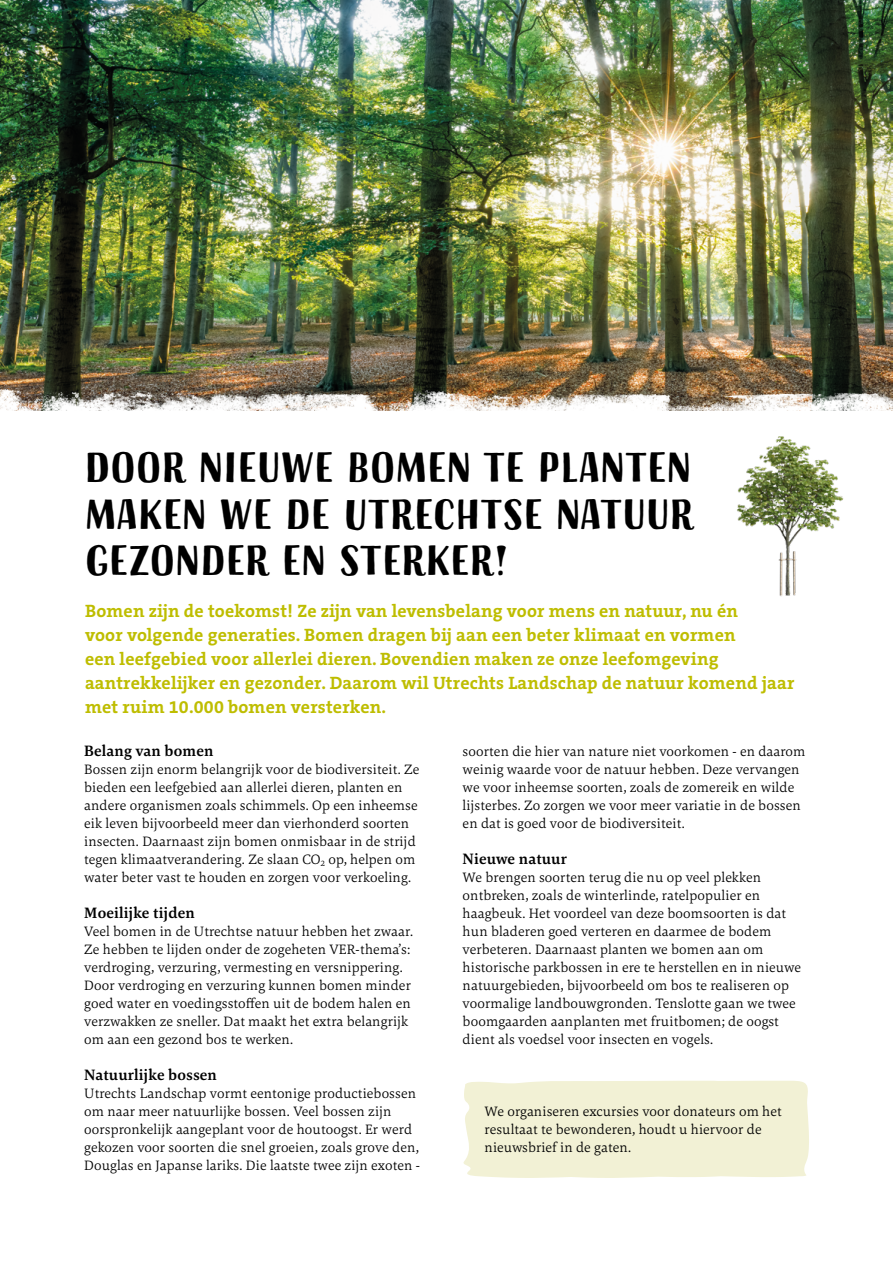
<style>
.page{position:relative;width:893px;height:1263px;background:#fff}
.page>*{position:absolute;margin:0;border:0;box-sizing:border-box;transform-origin:0 0}
.t1{font:700 42px/46.5px "Sofa Sans Hand";letter-spacing:.01em;color:#000;text-align:justify}
.t2{font:700 18px/24px "The Serif B W7";letter-spacing:.01em;color:#bebd00}
.t3{font:700 15.75px "Carrara";letter-spacing:.01em;color:#000}
.t4{font:300 14.25px/18px "Carrara";letter-spacing:.01em;color:#000}
</style>
<div class="page">
<img style="left:0;top:0;width:893px;height:375px">
<img style="left:0;top:375px;width:893px;height:37px">
<img style="left:737px;top:436px;width:107px;height:161px">
<div style="left:463px;top:1080px;width:346px;height:98px;background:#f2f1d5"></div>
<h1 class="t1" style="left:85px;top:449px;width:610px">DOOR NIEUWE BOMEN TE PLANTEN MAKEN WE DE UTRECHTSE NATUUR GEZONDER EN STERKER!</h1>
<p class="t2" style="left:85px;top:599px;width:711px">Bomen zijn de toekomst! Ze zijn van levensbelang voor mens en natuur, nu én<br>voor volgende generaties. Bomen dragen bij aan een beter klimaat en vormen<br>een leefgebied voor allerlei dieren. Bovendien maken ze onze leefomgeving aantrekkelijker en gezonder. Daarom wil Utrechts Landschap de natuur komend jaar met ruim 10.000 bomen versterken.</p>
<p class="t3" style="left:84px;top:741px;width:131px">Belang van bomen</p>
<p class="t4" style="left:84px;top:760px;width:337px">Bossen zijn enorm belangrijk voor de biodiversiteit. Ze bieden een leefgebied aan allerlei dieren, planten en andere organismen zoals schimmels. Op een inheemse eik leven bijvoorbeeld meer dan vierhonderd soorten insecten. Daarnaast zijn bomen onmisbaar in de strijd tegen klimaatverandering. Ze slaan CO<sub>2</sub> op, helpen om water beter vast te houden en zorgen voor verkoeling.</p>
<p class="t3" style="left:84px;top:903px;width:112px">Moeilijke tijden</p>
<p class="t4" style="left:84px;top:922px;width:330px">Veel bomen in de Utrechtse natuur hebben het zwaar.<br>Ze hebben te lijden onder de zogeheten VER-thema’s: verdroging, verzuring, vermesting en versnippering.<br>Door verdroging en verzuring kunnen bomen minder goed water en voedingsstoffen uit de bodem halen en verzwakken ze sneller. Dat maakt het extra belangrijk om aan een gezond bos te werken.</p>
<p class="t3" style="left:84px;top:1065px;width:134px">Natuurlijke bossen</p>
<p class="t4" style="left:84px;top:1084px;width:337px">Utrechts Landschap vormt eentonige productiebossen om naar meer natuurlijke bossen. Veel bossen zijn oorspronkelijk aangeplant voor de houtoogst. Er werd gekozen voor soorten die snel groeien, zoals grove den, Douglas en Japanse lariks. Die laatste twee zijn exoten -</p>
<p class="t4" style="left:463px;top:742px;width:344px">soorten die hier van nature niet voorkomen - en daarom weinig waarde voor de natuur hebben. Deze vervangen we voor inheemse soorten, zoals de zomereik en wilde lijsterbes. Zo zorgen we voor meer variatie in de bossen en dat is goed voor de biodiversiteit.</p>
<p class="t3" style="left:463px;top:849px;width:106px">Nieuwe natuur</p>
<p class="t4" style="left:463px;top:868px;width:340px">We brengen soorten terug die nu op veel plekken ontbreken, zoals de winterlinde, ratelpopulier en haagbeuk. Het voordeel van deze boomsoorten is dat hun bladeren goed verteren en daarmee de bodem verbeteren. Daarnaast planten we bomen aan om historische parkbossen in ere te herstellen en in nieuwe natuurgebieden, bijvoorbeeld om bos te realiseren op voormalige landbouwgronden. Tenslotte gaan we twee boomgaarden aanplanten met fruitbomen; de oogst dient als voedsel voor insecten en vogels.</p>
<p class="t4" style="left:485px;top:1102px;width:299px">We organiseren excursies voor donateurs om het resultaat te bewonderen, houdt u hiervoor de nieuwsbrief in de gaten.</p>
</div>
